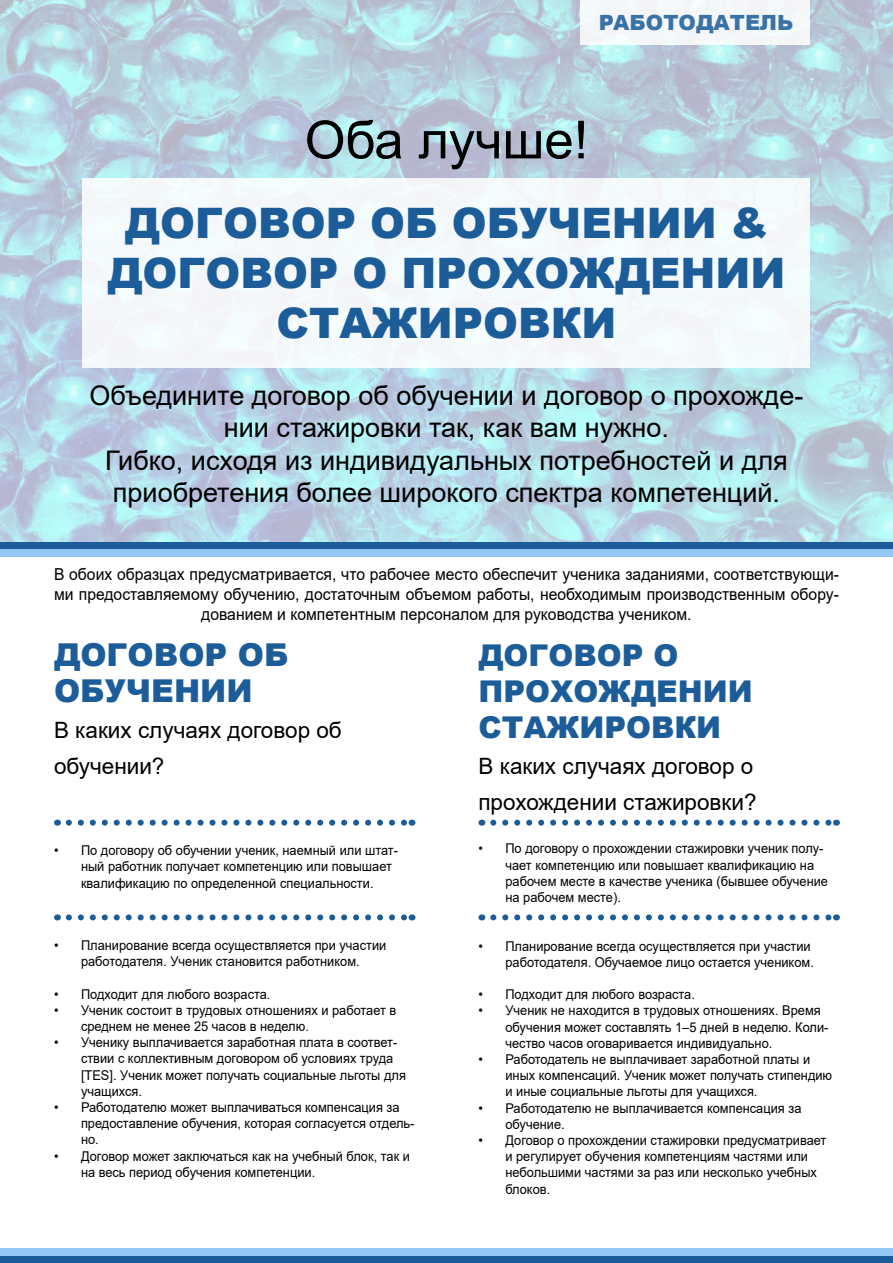
<style>
.page{position:relative;width:893px;height:1263px;background:#fff}
.page>*{position:absolute;margin:0;border:0;box-sizing:border-box;transform-origin:0 0}
.t1{font:52.5px "Arial";color:#000}
.t2{font:900 42px/50.4px "Arial";color:#1c5d99;text-align:center}
.t3{font:900 31.5px/36px "Arial";color:#1c5d99}
.t4{font:900 30px/36px "Arial";color:#1c5d99}
.t5{font:27px/32.4px "Arial";color:#000;text-align:center}
.t6{font:22.5px/36px "Arial";color:#000}
.t7{font:900 21px "Arial";color:#1c5d99}
.t8{font:16.5px/19.8px "Arial";color:#000;text-align:center;scale:.95 1}
.t9{font:13.5px/16.2px "Arial";color:#000;scale:.95 1}
</style>
<div class="page">
<img style="left:0;top:0;width:893px;height:542px">
<div style="left:83px;top:178px;width:727px;height:189px;background:#f4f9fb"></div>
<svg style="left:69px;top:914px;width:337px;height:6px"></svg>
<svg style="left:493px;top:914px;width:337px;height:6px"></svg>
<svg style="left:493px;top:820px;width:337px;height:6px"></svg>
<svg style="left:69px;top:820px;width:337px;height:6px"></svg>
<div style="left:580px;top:0;width:230px;height:45px;background:#f4f6f9"></div>
<div style="left:0;top:1255px;width:893px;height:8px;background:#1c5d99"></div>
<div style="left:0;top:1248px;width:893px;height:7px;background:#93c7f6"></div>
<div style="left:0;top:542px;width:893px;height:7px;background:#1c5d99"></div>
<div style="left:0;top:549px;width:893px;height:8px;background:#93c7f6"></div>
<h3 class="t7" style="left:598px;top:8px;width:197px">РАБОТОДАТЕЛЬ</h3>
<h1 class="t1" style="left:305px;top:104px;width:285px">Оба лучше!</h1>
<h2 class="t2" style="left:107px;top:196px;width:680px">ДОГОВОР ОБ ОБУЧЕНИИ &amp;<br>ДОГОВОР О ПРОХОЖДЕНИИ<br>СТАЖИРОВКИ</h2>
<h3 class="t5" style="left:90px;top:379px;width:715px">Объедините договор об обучении и договор о прохожде&shy;нии стажировки так, как вам нужно.<br>Гибко, исходя из индивидуальных потребностей и для приобретения более широкого спектра компетенций.</h3>
<p class="t8" style="left:54px;top:564px;width:828px">В обоих образцах предусматривается, что рабочее место обеспечит ученика заданиями, соответствующи&shy;ми предоставляемому обучению, достаточным объемом работы, необходимым производственным обору&shy;дованием и компетентным персоналом для руководства учеником.</p>
<h3 class="t3" style="left:54px;top:636px;width:236px">ДОГОВОР ОБ<br>ОБУЧЕНИИ</h3>
<h3 class="t6" style="left:54px;top:712px;width:289px">В каких случаях договор об обучении?</h3>
<p class="t9" style="left:81px;top:842px;width:335px;text-indent:-27px">• По договору об обучении ученик, наемный или штат&shy;ный работник получает компетенцию или повышает квалификацию по определенной специальности.</p>
<p class="t9" style="left:54px;top:937px;width:351px;text-align:center">• Планирование всегда осуществляется при участии работодателя. Ученик становится работником.</p>
<p class="t9" style="left:54px;top:985px;width:229px">• Подходит для любого возраста.</p>
<p class="t9" style="left:81px;top:1002px;width:333px;text-indent:-27px">• Ученик состоит в трудовых отношениях и работает в среднем не менее 25 часов в неделю.</p>
<p class="t9" style="left:81px;top:1034px;width:344px;text-indent:-27px">• Ученику выплачивается заработная плата в соответ&shy;ствии с коллективным договором об условиях труда [TES]. Ученик может получать социальные льготы для учащихся.</p>
<p class="t9" style="left:81px;top:1099px;width:353px;text-indent:-27px">• Работодателю может выплачиваться компенсация за предоставление обучения, которая согласуется отдель&shy;но.</p>
<p class="t9" style="left:81px;top:1147px;width:348px;text-indent:-27px">• Договор может заключаться как на учебный блок, так и на весь период обучения компетенции.</p>
<h3 class="t4" style="left:478px;top:636px;width:276px">ДОГОВОР О<br>ПРОХОЖДЕНИИ<br>СТАЖИРОВКИ</h3>
<h3 class="t6" style="left:478px;top:748px;width:280px">В каких случаях договор о прохождении стажировки?</h3>
<p class="t9" style="left:505px;top:840px;width:341px;text-indent:-27px">• По договору о прохождении стажировки ученик полу&shy;чает компетенцию или повышает квалификацию на рабочем месте в качестве ученика (бывшее обучение на рабочем месте).</p>
<p class="t9" style="left:478px;top:937px;width:355px;text-align:right">• Планирование всегда осуществляется при участии работодателя. Обучаемое лицо остается учеником.</p>
<p class="t9" style="left:478px;top:986px;width:229px">• Подходит для любого возраста.</p>
<p class="t9" style="left:505px;top:1002px;width:342px;text-indent:-27px">• Ученик не находится в трудовых отношениях. Время обучения может составлять 1–5 дней в неделю. Коли&shy;чество часов оговаривается индивидуально.</p>
<p class="t9" style="left:505px;top:1051px;width:346px;text-indent:-27px">• Работодатель не выплачивает заработной платы и иных компенсаций. Ученик может получать стипендию и иные социальные льготы для учащихся.</p>
<p class="t9" style="left:505px;top:1099px;width:313px;text-indent:-27px">• Работодателю не выплачивается компенсация за обучение.</p>
<p class="t9" style="left:505px;top:1132px;width:339px;text-indent:-27px">• Договор о прохождении стажировки предусматривает и регулирует обучения компетенциям частями или небольшими частями за раз или несколько учебных блоков.</p>
</div>
